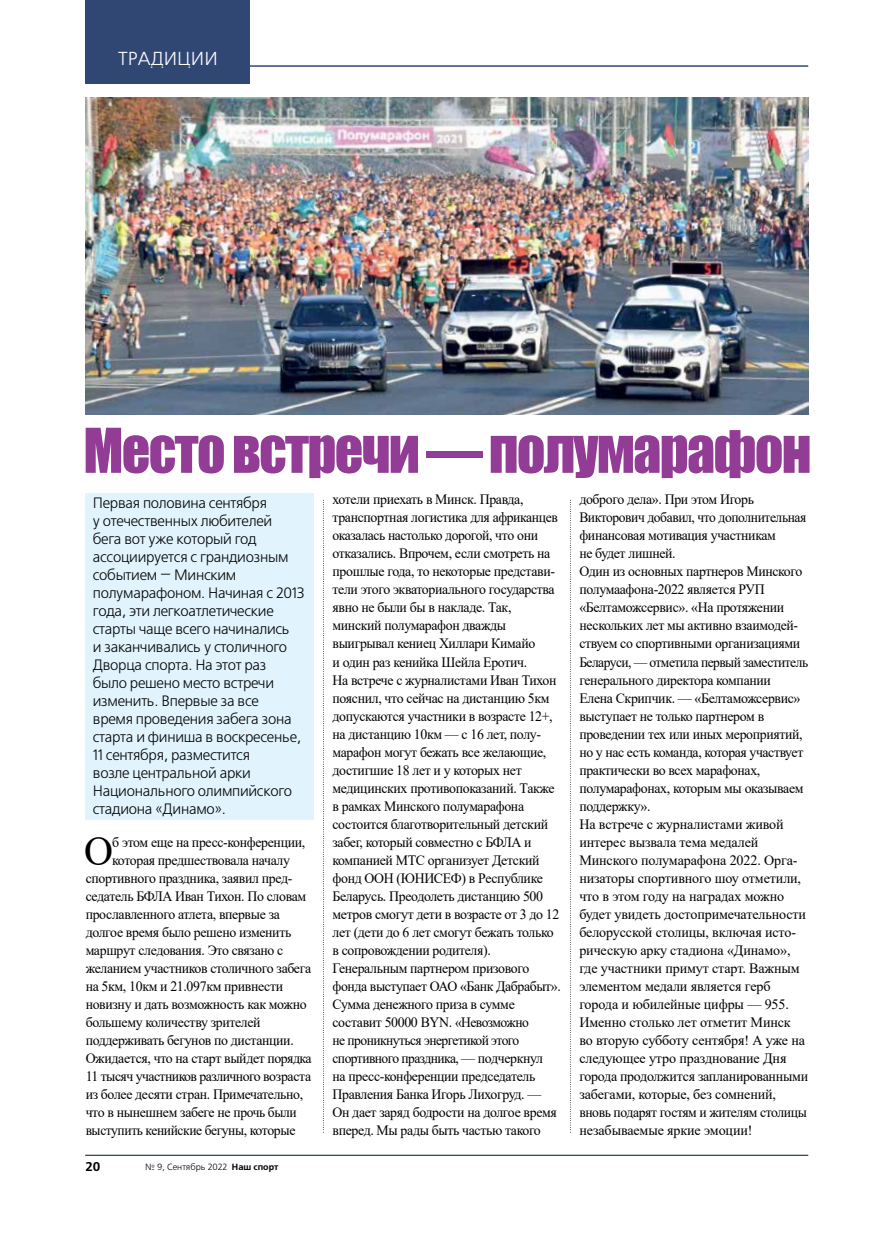
<style>
.page{position:relative;width:872px;height:1234px;background:#fff}
.page>*{position:absolute;margin:0;border:0;box-sizing:border-box;transform-origin:0 0}
.t1{font:57px "Impact";letter-spacing:-.03em;color:#933c96}
.t2{font:41.4px "Times New Roman";color:#000}
.t3{font:18.75px "Free Set C";color:#fff}
.t4{font:15px/18px "Free Set C";letter-spacing:-.02em;color:#000}
.t5{font:14.25px/18px "Times New Roman";letter-spacing:-.025em;color:#000}
.t6{font:14.25px "Times New Roman";letter-spacing:-.025em;color:#000;scale:.95 1}
.t7{font:700 12.75px "Free Set C";color:#000}
.t8{font:9px "Free Set C";color:#000}
.s1{font-weight:700}
</style>
<div class="page">
<div style="left:85px;top:0;width:165px;height:83px;background:#304774"></div>
<hr style="left:85px;top:66px;width:723px;height:1px;background:#304774">
<hr style="left:85px;top:1154px;width:723px;height:1px;background:#304774">
<div style="left:85px;top:493px;width:229px;height:327px;background:#e1f4fd"></div>
<svg style="left:323px;top:500px;width:1px;height:632px"></svg>
<svg style="left:570px;top:500px;width:1px;height:632px"></svg>
<img style="left:86px;top:98px;width:722px;height:317px">
<h3 class="t3" style="left:118px;top:49px;width:101px">ТРАДИЦИИ</h3>
<h1 class="t1" style="left:83px;top:406px;width:729px">Место встречи — полумарафон</h1>
<p class="t4" style="left:93px;top:494px;width:213px">Первая половина сентября<br>у отечественных любителей<br>бега вот уже который год ассоциируется с грандиозным событием — Минским полумарафоном. Начиная с 2013 года, эти легкоатлетические старты чаще всего начинались<br>и заканчивались у столичного<br>Дворца спорта. На этот раз<br>было решено место встречи изменить. Впервые за все<br>время проведения забега зона старта и финиша в воскресенье,<br>11 сентября, разместится<br>возле центральной арки<br>Национального олимпийского стадиона «Динамо».</p>
<h2 class="t2" style="left:84px;top:821px;width:31px">О</h2>
<p class="t5" style="left:112px;top:832px;width:194px">б этом еще на пресс-конференции,</p>
<p class="t5" style="left:112px;top:850px;width:179px">которая предшествовала началу</p>
<p class="t5" style="left:86px;top:868px;width:208px">спортивного праздника, заявил пред-</p>
<p class="t5" style="left:86px;top:886px;width:222px">седатель БФЛА Иван Тихон. По словам</p>
<p class="t5" style="left:86px;top:904px;width:196px">прославленного атлета, впервые за</p>
<p class="t5" style="left:86px;top:922px;width:207px">долгое время было решено изменить</p>
<p class="t5" style="left:86px;top:940px;width:199px">маршрут следования. Это связано с</p>
<p class="t5" style="left:86px;top:958px;width:227px">желанием участников столичного забега</p>
<p class="t5" style="left:86px;top:976px;width:199px">на 5км, 10км и 21.097км привнести</p>
<p class="t5" style="left:86px;top:994px;width:222px">новизну и дать возможность как можно</p>
<p class="t5" style="left:86px;top:1012px;width:176px">большему количеству зрителей</p>
<p class="t5" style="left:86px;top:1030px;width:210px">поддерживать бегунов по дистанции.</p>
<p class="t5" style="left:86px;top:1048px;width:227px">Ожидается, что на старт выйдет порядка</p>
<p class="t5" style="left:86px;top:1066px;width:227px">11 тысяч участников различного возраста</p>
<p class="t5" style="left:86px;top:1084px;width:219px">из более десяти стран. Примечательно,</p>
<p class="t5" style="left:86px;top:1102px;width:212px">что в нынешнем забеге не прочь были</p>
<p class="t6" style="left:86px;top:1119px;width:222px">выступить кенийские бегуны, которые</p>
<p class="t7" style="left:85px;top:1158px;width:16px">20</p>
<p class="t8" style="left:145px;top:1161px;width:135px">№ 9, Сентябрь 2022 <span class="s1">Наш спорт</span></p>
<p class="t5" style="left:332px;top:490px;width:230px">хотели приехать в Минск. Правда, транспортная логистика для африканцев оказалась настолько дорогой, что они отказались. Впрочем, если смотреть на прошлые года, то некоторые представи&shy;тели этого экваториального государства явно не были бы в накладе. Так, минский полумарафон дважды выигрывал кениец Хиллари Кимайо<br>и один раз кенийка Шейла Еротич.<br>На встрече с журналистами Иван Тихон пояснил, что сейчас на дистанцию 5км допускаются участники в возрасте 12+, на дистанцию 10км — с 16 лет, полу&shy;марафон могут бежать все желающие, достигшие 18 лет и у которых нет медицинских противопоказаний. Также в рамках Минского полумарафона состоится благотворительный детский забег, который совместно с БФЛА и компанией МТС организует Детский фонд ООН (ЮНИСЕФ) в Республике Беларусь. Преодолеть дистанцию 500 метров смогут дети в возрасте от 3 до 12 лет (дети до 6 лет смогут бежать только в сопровождении родителя).<br>Генеральным партнером призового фонда выступает ОАО «Банк Дабрабыт».<br>Сумма денежного приза в сумме составит 50000 BYN. «Невозможно<br>не проникнуться энергетикой этого спортивного праздника, — подчеркнул<br>на пресс-конференции председатель Правления Банка Игорь Лихогруд. — Он дает заряд бодрости на долгое время вперед. Мы рады быть частью такого</p>
<p class="t5" style="left:579px;top:490px;width:230px">доброго дела». При этом Игорь Викторович добавил, что дополнительная финансовая мотивация участникам<br>не будет лишней.<br>Один из основных партнеров Минского полумаафона-2022 является РУП «Белтаможсервис». «На протяжении нескольких лет мы активно взаимодей&shy;ствуем со спортивными организациями Беларуси, — отметила первый заместитель генерального директора компании Елена Скрипчик. — «Белтаможсервис» выступает не только партнером в проведении тех или иных мероприятий, но у нас есть команда, которая участвует практически во всех марафонах, полумарафонах, которым мы оказываем поддержку».<br>На встрече с журналистами живой интерес вызвала тема медалей Минского полумарафона 2022. Орга&shy;низаторы спортивного шоу отметили, что в этом году на наградах можно будет увидеть достопримечательности белорусской столицы, включая исто&shy;рическую арку стадиона «Динамо», где участники примут старт. Важным элементом медали является герб города и юбилейные цифры — 955.<br>Именно столько лет отметит Минск<br>во вторую субботу сентября! А уже на следующее утро празднование Дня города продолжится запланированными забегами, которые, без сомнений, вновь подарят гостям и жителям столицы незабываемые яркие эмоции!</p>
</div>
